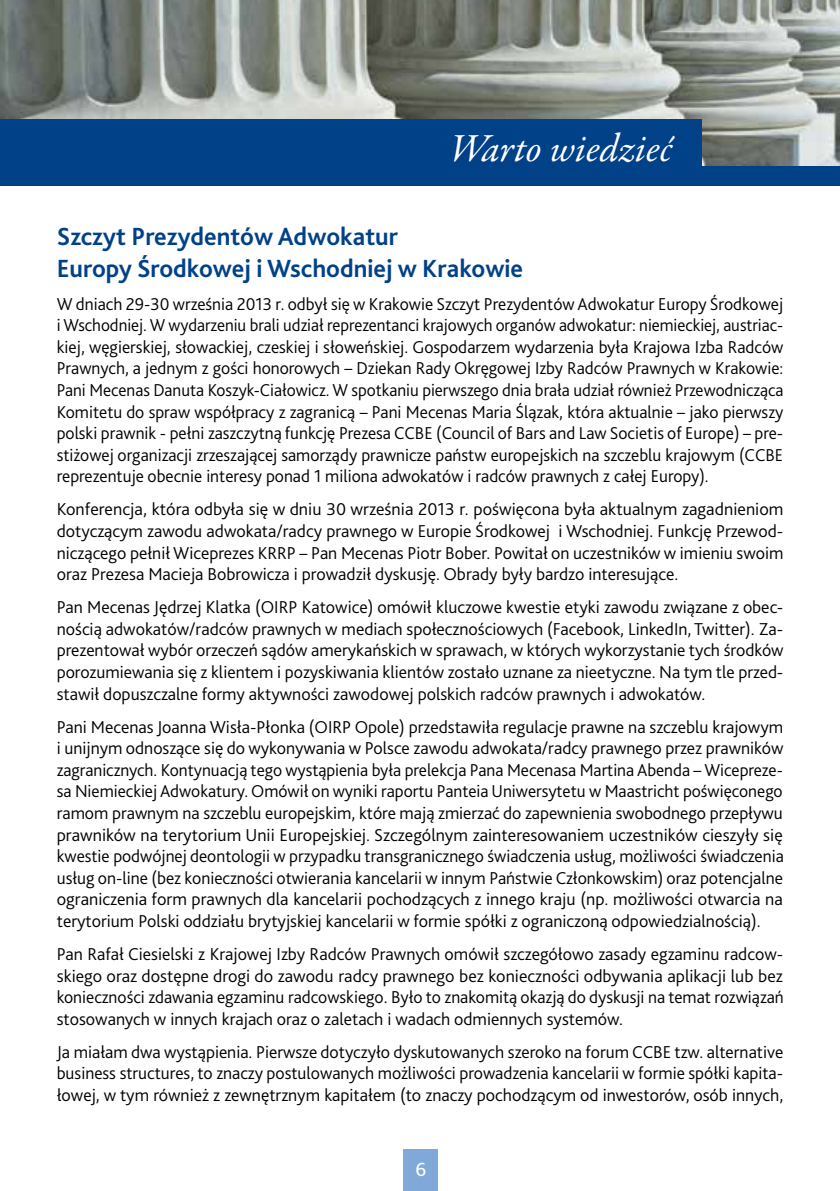
<style>
.page{position:relative;width:840px;height:1191px;background:#fff}
.page>*{position:absolute;margin:0;border:0;box-sizing:border-box;transform-origin:0 0}
.t1{font:italic 40px "Garamond Premr Pro";color:#fff}
.t2{font:700 26px/32px "Bliss 2";color:#004188}
.t3{font:20px "Bliss 2";color:#fff}
.t4{font:300 18px/21.6px "Bliss 2";color:#000;text-align:justify}
</style>
<div class="page">
<img style="left:0;top:0;width:839px;height:166px">
<div style="left:403px;top:1149px;width:34px;height:42px;background:#80a9da"></div>
<div style="left:0;top:119px;width:701px;height:53px;background:#004188"></div>
<div style="left:0;top:166px;width:839px;height:20px;background:#004188"></div>
<h1 class="t1" style="left:450px;top:123px;width:223px">Warto wiedzieć</h1>
<h2 class="t2" style="left:57px;top:219px;width:467px">Szczyt Prezydentów Adwokatur<br>Europy Środkowej i Wschodniej w Krakowie</h2>
<p class="t4" style="left:57px;top:292px;width:727px">W dniach 29-30 września 2013 r. odbył się w Krakowie Szczyt Prezydentów Adwokatur Europy Środkowej i Wschodniej. W wydarzeniu brali udział reprezentanci krajowych organów adwokatur: niemieckiej, austriac&shy;kiej, węgierskiej, słowackiej, czeskiej i słoweńskiej. Gospodarzem wydarzenia była Krajowa Izba Radców Prawnych, a jednym z gości honorowych – Dziekan Rady Okręgowej Izby Radców Prawnych w Krakowie:<br>Pani Mecenas Danuta Koszyk-Ciałowicz. W spotkaniu pierwszego dnia brała udział również Przewodnicząca Komitetu do spraw współpracy z zagranicą – Pani Mecenas Maria Ślązak, która aktualnie – jako pierwszy polski prawnik - pełni zaszczytną funkcję Prezesa CCBE (Council of Bars and Law Societis of Europe) – pre&shy;stiżowej organizacji zrzeszającej samorządy prawnicze państw europejskich na szczeblu krajowym (CCBE reprezentuje obecnie interesy ponad 1 miliona adwokatów i radców prawnych z całej Europy).</p>
<p class="t4" style="left:57px;top:498px;width:728px">Konferencja, która odbyła się w dniu 30 września 2013 r. poświęcona była aktualnym zagadnieniom dotyczącym zawodu adwokata/radcy prawnego w Europie Środkowej i Wschodniej. Funkcję Przewod&shy;niczącego pełnił Wiceprezes KRRP – Pan Mecenas Piotr Bober. Powitał on uczestników w imieniu swoim oraz Prezesa Macieja Bobrowicza i prowadził dyskusję. Obrady były bardzo interesujące.</p>
<p class="t4" style="left:57px;top:596px;width:728px">Pan Mecenas Jędrzej Klatka (OIRP Katowice) omówił kluczowe kwestie etyki zawodu związane z obec&shy;nością adwokatów/radców prawnych w mediach społecznościowych (Facebook, LinkedIn, Twitter). Za&shy;prezentował wybór orzeczeń sądów amerykańskich w sprawach, w których wykorzystanie tych środków porozumiewania się z klientem i pozyskiwania klientów zostało uznane za nieetyczne. Na tym tle przed&shy;stawił dopuszczalne formy aktywności zawodowej polskich radców prawnych i adwokatów.</p>
<p class="t4" style="left:57px;top:715px;width:728px">Pani Mecenas Joanna Wisła-Płonka (OIRP Opole) przedstawiła regulacje prawne na szczeblu krajowym i unijnym odnoszące się do wykonywania w Polsce zawodu adwokata/radcy prawnego przez prawników zagranicznych. Kontynuacją tego wystąpienia była prelekcja Pana Mecenasa Martina Abenda – Wicepreze&shy;sa Niemieckiej Adwokatury. Omówił on wyniki raportu Panteia Uniwersytetu w Maastricht poświęconego ramom prawnym na szczeblu europejskim, które mają zmierzać do zapewnienia swobodnego przepływu prawników na terytorium Unii Europejskiej. Szczególnym zainteresowaniem uczestników cieszyły się kwestie podwójnej deontologii w przypadku transgranicznego świadczenia usług, możliwości świadczenia usług on-line (bez konieczności otwierania kancelarii w innym Państwie Członkowskim) oraz potencjalne ograniczenia form prawnych dla kancelarii pochodzących z innego kraju (np. możliwości otwarcia na terytorium Polski oddziału brytyjskiej kancelarii w formie spółki z ograniczoną odpowiedzialnością).</p>
<p class="t4" style="left:57px;top:942px;width:728px">Pan Rafał Ciesielski z Krajowej Izby Radców Prawnych omówił szczegółowo zasady egzaminu radcow&shy;skiego oraz dostępne drogi do zawodu radcy prawnego bez konieczności odbywania aplikacji lub bez konieczności zdawania egzaminu radcowskiego. Było to znakomitą okazją do dyskusji na temat rozwiązań stosowanych w innych krajach oraz o zaletach i wadach odmiennych systemów.</p>
<p class="t4" style="left:57px;top:1040px;width:727px">Ja miałam dwa wystąpienia. Pierwsze dotyczyło dyskutowanych szeroko na forum CCBE tzw. alternative business structures, to znaczy postulowanych możliwości prowadzenia kancelarii w formie spółki kapita&shy;łowej, w tym również z zewnętrznym kapitałem (to znaczy pochodzącym od inwestorów, osób innych,</p>
<p class="t3" style="left:415px;top:1156px;width:12px">6</p>
</div>
